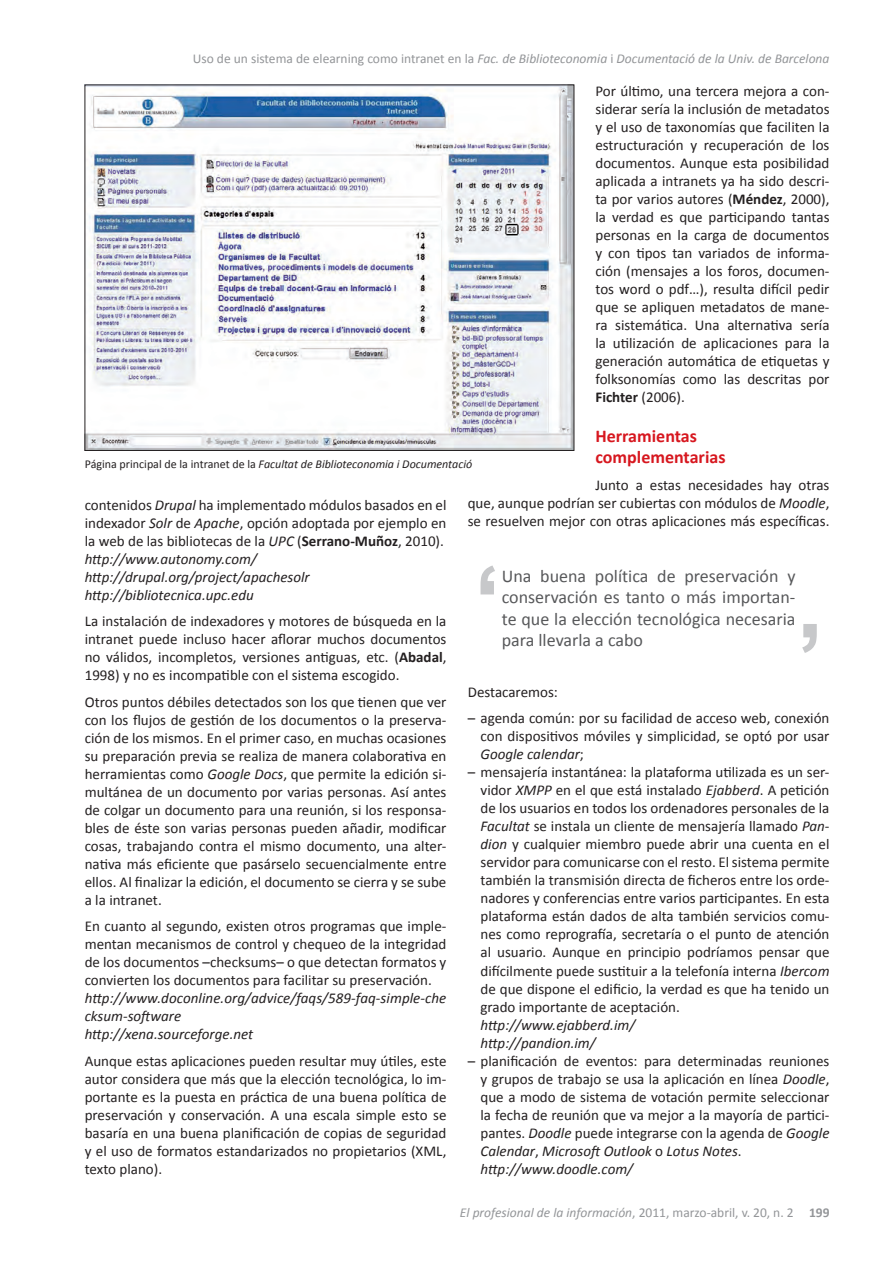
<style>
.page{position:relative;width:893px;height:1263px;background:#fff}
.page>*{position:absolute;margin:0;border:0;box-sizing:border-box;transform-origin:0 0}
.t1{font:18px/21.6px "Calibri";color:#57585a;text-align:justify}
.t2{font:700 18px/21.6px "Calibri";color:#d7171f}
.t3{font:15px/18px "Calibri";color:#231f20;text-align:justify}
.t4{font:italic 15px/18px "Calibri";color:#231f20}
.t5{font:italic 13.5px "Calibri";color:#939598}
.t6{font:italic 12px "Calibri";color:#231f20}
.s1{font-style:normal}
.s2{font-weight:700}
.s3{font-style:italic}
.s4{font-weight:700;font-style:normal}
</style>
<div class="page">
<img style="left:87px;top:87px;width:485px;height:361px">
<svg style="left:802px;top:624px;width:14px;height:28px"></svg>
<svg style="left:480px;top:565px;width:15px;height:29px"></svg>
<p class="t5" style="left:193px;top:49px;width:638px"><span class="s1">Uso de un sistema de elearning como intranet en la</span> Fac. de Biblioteconomia <span class="s1">i</span> Documentació de la Univ. de Barcelona</p>
<p class="t3" style="left:595px;top:82px;width:235px">Por último, una tercera mejora a con&shy;siderar sería la inclusión de metadatos y el uso de taxonomías que faciliten la estructuración y recuperación de los documentos. Aunque esta posibilidad aplicada a intranets ya ha sido descri&shy;ta por varios autores (<span class="s2">Méndez</span>, 2000), la verdad es que participando tantas personas en la carga de documentos y con tipos tan variados de informa&shy;ción (mensajes a los foros, documen&shy;tos word o pdf…), resulta difícil pedir que se apliquen metadatos de mane&shy;ra sistemática. Una alternativa sería la utilización de aplicaciones para la generación automática de etiquetas y folksonomías como las descritas por <span class="s2">Fichter</span> (2006).</p>
<p class="t2" style="left:595px;top:425px;width:131px">Herramientas complementarias</p>
<p class="t3" style="left:467px;top:476px;width:363px;text-indent:128px">Junto a estas necesidades hay otras que, aunque podrían ser cubiertas con módulos de <span class="s3">Moodle</span>, se resuelven mejor con otras aplicaciones más específicas.</p>
<p class="t6" style="left:85px;top:456px;width:389px"><span class="s1">Página principal de la intranet de la</span> Facultat de Biblioteconomia i Documentació</p>
<p class="t3" style="left:85px;top:495px;width:363px;text-align:left">contenidos <span class="s3">Drupal</span> ha implementado módulos basados en el indexador <span class="s3">Solr</span> de <span class="s3">Apache</span>, opción adoptada por ejemplo en la web de las bibliotecas de la <span class="s3">UPC</span> (<span class="s2">Serrano-Muñoz</span>, 2010). <span class="s3">http://www.autonomy.com/ http://drupal.org/project/apachesolr http://bibliotecnica.upc.edu</span></p>
<p class="t3" style="left:85px;top:612px;width:363px">La instalación de indexadores y motores de búsqueda en la intranet puede incluso hacer aflorar muchos documentos no válidos, incompletos, versiones antiguas, etc. (<span class="s2">Abadal</span>, 1998) y no es incompatible con el sistema escogido.</p>
<p class="t3" style="left:85px;top:692px;width:363px">Otros puntos débiles detectados son los que tienen que ver con los flujos de gestión de los documentos o la preserva&shy;ción de los mismos. En el primer caso, en muchas ocasiones su preparación previa se realiza de manera colaborativa en herramientas como <span class="s3">Google Docs</span>, que permite la edición si&shy;multánea de un documento por varias personas. Así antes de colgar un documento para una reunión, si los responsa&shy;bles de éste son varias personas pueden añadir, modificar cosas, trabajando contra el mismo documento, una alter&shy;nativa más eficiente que pasárselo secuencialmente entre ellos. Al finalizar la edición, el documento se cierra y se sube a la intranet.</p>
<p class="t3" style="left:85px;top:917px;width:363px">En cuanto al segundo, existen otros programas que imple&shy;mentan mecanismos de control y chequeo de la integridad de los documentos –checksums– o que detectan formatos y convierten los documentos para facilitar su preservación.</p>
<p class="t4" style="left:85px;top:988px;width:363px">http://www.doconline.org/advice/faqs/589-faq-simple-che cksum-software<br>http://xena.sourceforge.net</p>
<p class="t3" style="left:85px;top:1051px;width:363px">Aunque estas aplicaciones pueden resultar muy útiles, este autor considera que más que la elección tecnológica, lo im&shy;portante es la puesta en práctica de una buena política de preservación y conservación. A una escala simple esto se basaría en una buena planificación de copias de seguridad y el uso de formatos estandarizados no propietarios (XML, texto plano).</p>
<p class="t1" style="left:501px;top:564px;width:295px">Una buena política de preservación y conservación es tanto o más importan&shy;te que la elección tecnológica necesaria para llevarla a cabo</p>
<p class="t3" style="left:467px;top:682px;width:92px">Destacaremos:</p>
<p class="t3" style="left:480px;top:709px;width:350px;text-indent:-13px">– agenda común: por su facilidad de acceso web, conexión con dispositivos móviles y simplicidad, se optó por usar <span class="s3">Google calendar</span>;</p>
<p class="t3" style="left:480px;top:763px;width:350px;text-indent:-13px">– mensajería instantánea: la plataforma utilizada es un ser&shy;vidor <span class="s3">XMPP</span> en el que está instalado <span class="s3">Ejabberd</span>. A petición de los usuarios en todos los ordenadores personales de la <span class="s3">Facultat</span> se instala un cliente de mensajería llamado <span class="s3">Pan&shy;dion</span> y cualquier miembro puede abrir una cuenta en el servidor para comunicarse con el resto. El sistema permite también la transmisión directa de ficheros entre los orde&shy;nadores y conferencias entre varios participantes. En esta plataforma están dados de alta también servicios comu&shy;nes como reprografía, secretaría o el punto de atención al usuario. Aunque en principio podríamos pensar que difícilmente puede sustituir a la telefonía interna <span class="s3">Ibercom </span>de que dispone el edificio, la verdad es que ha tenido un grado importante de aceptación.</p>
<p class="t4" style="left:480px;top:1014px;width:156px">http://www.ejabberd.im/ http://pandion.im/</p>
<p class="t3" style="left:480px;top:1051px;width:350px;text-align:left;text-indent:-13px">– planificación de eventos: para determinadas reuniones y grupos de trabajo se usa la aplicación en línea <span class="s3">Doodle</span>, que a modo de sistema de votación permite seleccionar la fecha de reunión que va mejor a la mayoría de partici&shy;pantes. <span class="s3">Doodle</span> puede integrarse con la agenda de <span class="s3">Google Calendar</span>, <span class="s3">Microsoft Outlook</span> o <span class="s3">Lotus Notes</span>. <span class="s3">http://www.doodle.com/</span></p>
<p class="t5" style="left:459px;top:1202px;width:371px">El profesional de la información<span class="s1">, 2011, marzo-abril, v. 20, n. 2</span> <span class="s4">199</span></p>
</div>
